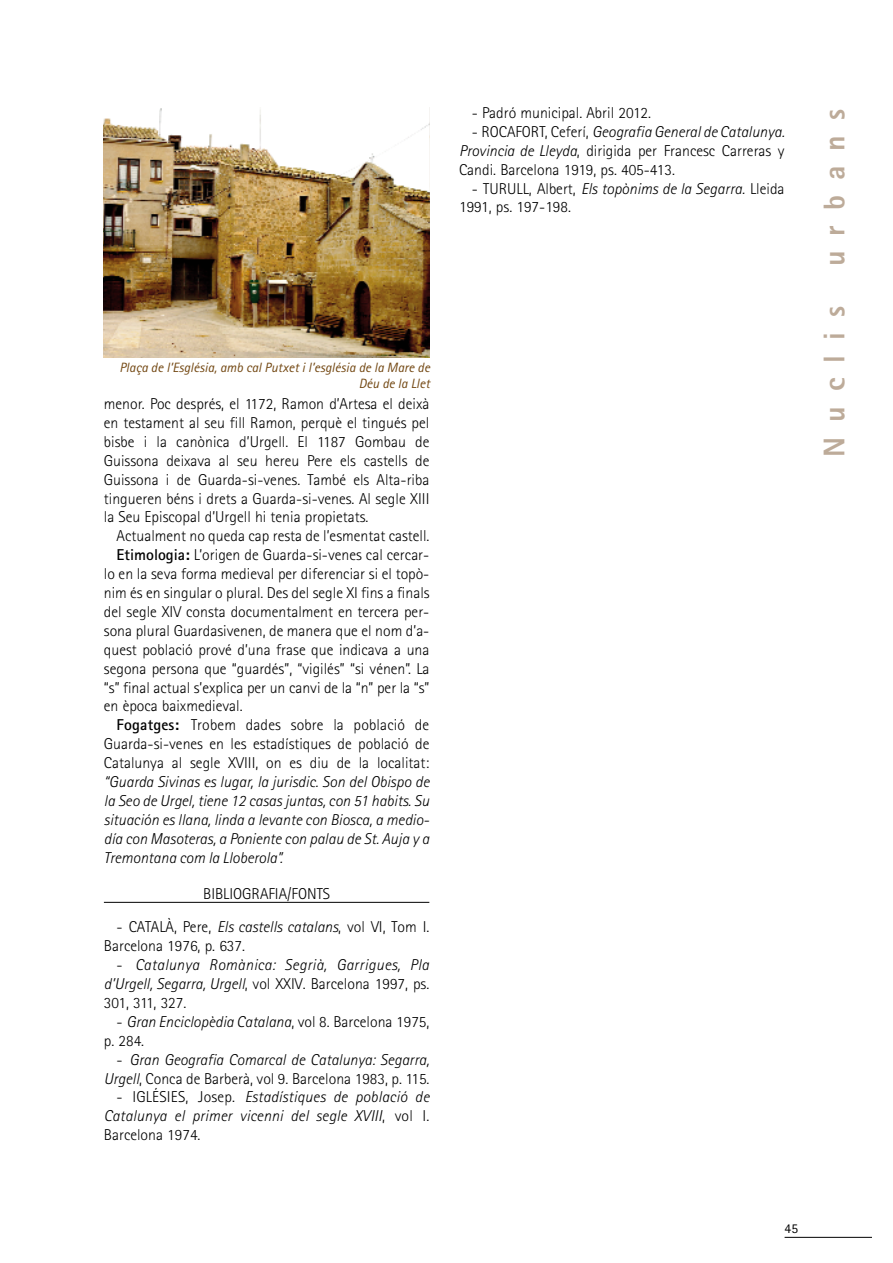
<style>
.page{position:relative;width:893px;height:1263px;background:#fff}
.page>*{position:absolute;margin:0;border:0;box-sizing:border-box;transform-origin:0 0}
.t1{font:800 30px "Rotis Sans Serif";letter-spacing:.5em;color:#bdab99}
.t2{font:300 15.75px/18.9px "Rotis Sans Serif";color:#000}
.t3{font:italic 300 15.75px/18.9px "Rotis Sans Serif";color:#000;text-align:justify}
.t4{font:italic 13.5px/16.2px "Rotis Sans Serif";color:#734813;text-align:right}
.t5{font:13.5px "Rotis Sans Serif";color:#000}
.s1{font-style:italic}
.s2{font-weight:700}
.s3{font-style:normal}
</style>
<div class="page">
<svg style="left:784px;top:1237px;width:88px;height:1px"></svg>
<svg style="left:103px;top:902px;width:327px;height:1px"></svg>
<img style="left:104px;top:108px;width:325px;height:250px">
<p class="t2" style="left:472px;top:105px;width:181px">- Padró municipal. Abril 2012.</p>
<p class="t2" style="left:459px;top:124px;width:327px;text-align:justify;text-indent:13px">- ROCAFORT, Ceferí, <span class="s1">Geografia General de Catalunya.<br>Provincia de Lleyda</span>, dirigida per Francesc Carreras y Candi. Barcelona 1919, ps. 405-413.</p>
<p class="t2" style="left:459px;top:180px;width:327px;text-indent:13px">- TURULL, Albert, <span class="s1">Els topònims de la Segarra.</span> Lleida<br>1991, ps. 197-198.</p>
<p class="t4" style="left:119px;top:361px;width:312px">Plaça de l’Església, amb cal Putxet i l’església de la Mare de<br>Déu de la Llet</p>
<p class="t2" style="left:104px;top:396px;width:327px;text-align:justify">menor. Poc després, el 1172, Ramon d’Artesa el deixà en testament al seu fill Ramon, perquè el tingués pel bisbe i la canònica d’Urgell. El 1187 Gombau de Guissona deixava al seu hereu Pere els castells de Guissona i de Guarda-si-venes. També els Alta-riba tingueren béns i drets a Guarda-si-venes. Al segle XIII la Seu Episcopal d’Urgell hi tenia propietats.</p>
<p class="t2" style="left:117px;top:528px;width:314px">Actualment no queda cap resta de l’esmentat castell.</p>
<p class="t2" style="left:117px;top:547px;width:314px"><span class="s2">Etimologia:</span> L’origen de Guarda-si-venes cal cercar-</p>
<p class="t2" style="left:104px;top:566px;width:327px">lo en la seva forma medieval per diferenciar si el topò-</p>
<p class="t2" style="left:104px;top:585px;width:327px">nim és en singular o plural. Des del segle XI fins a finals</p>
<p class="t2" style="left:104px;top:604px;width:327px">del segle XIV consta documentalment en tercera per-</p>
<p class="t2" style="left:104px;top:623px;width:327px">sona plural Guardasivenen, de manera que el nom d’a-</p>
<p class="t2" style="left:104px;top:642px;width:327px">quest població prové d’una frase que indicava a una</p>
<p class="t2" style="left:104px;top:660px;width:327px">segona persona que “guardés”, “vigilés” “si vénen”. La</p>
<p class="t2" style="left:104px;top:679px;width:327px">“s” final actual s’explica per un canvi de la “n” per la “s”</p>
<p class="t2" style="left:104px;top:698px;width:140px">en època baixmedieval.</p>
<p class="t2" style="left:117px;top:717px;width:314px"><span class="s2">Fogatges:</span> Trobem dades sobre la població de</p>
<p class="t2" style="left:104px;top:736px;width:327px">Guarda-si-venes en les estadístiques de població de</p>
<p class="t2" style="left:104px;top:755px;width:327px">Catalunya al segle XVIII, on es diu de la localitat:</p>
<p class="t3" style="left:104px;top:774px;width:327px">“Guarda Sivinas es lugar, la jurisdic. Son del Obispo de la Seo de Urgel, tiene 12 casas juntas, con 51 habits. Su situación es llana, linda a levante con Biosca, a medio&shy;día con Masoteras, a Poniente con palau de St. Auja y a Tremontana com la Lloberola”.</p>
<p class="t2" style="left:203px;top:886px;width:128px">BIBLIOGRAFIA/FONTS</p>
<p class="t2" style="left:104px;top:919px;width:327px;text-indent:13px">- CATALÀ, Pere, <span class="s1">Els castells catalans</span>, vol VI, Tom I.<br>Barcelona 1976, p. 637.</p>
<p class="t3" style="left:104px;top:957px;width:327px;text-indent:13px"><span class="s3">-</span> Catalunya Romànica: Segrià, Garrigues, Pla d’Urgell, Segarra, Urgell<span class="s3">, vol XXIV. Barcelona 1997, ps.<br>301, 311, 327.</span></p>
<p class="t2" style="left:104px;top:1014px;width:327px;text-indent:13px">- <span class="s1">Gran Enciclopèdia Catalana</span>, vol 8. Barcelona 1975, p. 284.</p>
<p class="t3" style="left:104px;top:1051px;width:327px;text-align:right"><span class="s3">-</span> Gran Geografia Comarcal de Catalunya: Segarra,<br>Urgell<span class="s3">, Conca de Barberà, vol 9. Barcelona 1983, p. 115.</span></p>
<p class="t3" style="left:104px;top:1089px;width:327px;text-indent:13px"><span class="s3">- IGLÉSIES, Josep.</span> Estadístiques de població de Catalunya el primer vicenni del segle XVIII<span class="s3">, vol I.<br>Barcelona 1974.</span></p>
<h1 class="t1" style="left:823px;top:266px;width:159px;rotate:-90deg">urbans</h1>
<h1 class="t1" style="left:823px;top:457px;width:152px;rotate:-90deg">Nuclis</h1>
<p class="t5" style="left:784px;top:1224px;width:15px">45</p>
</div>
